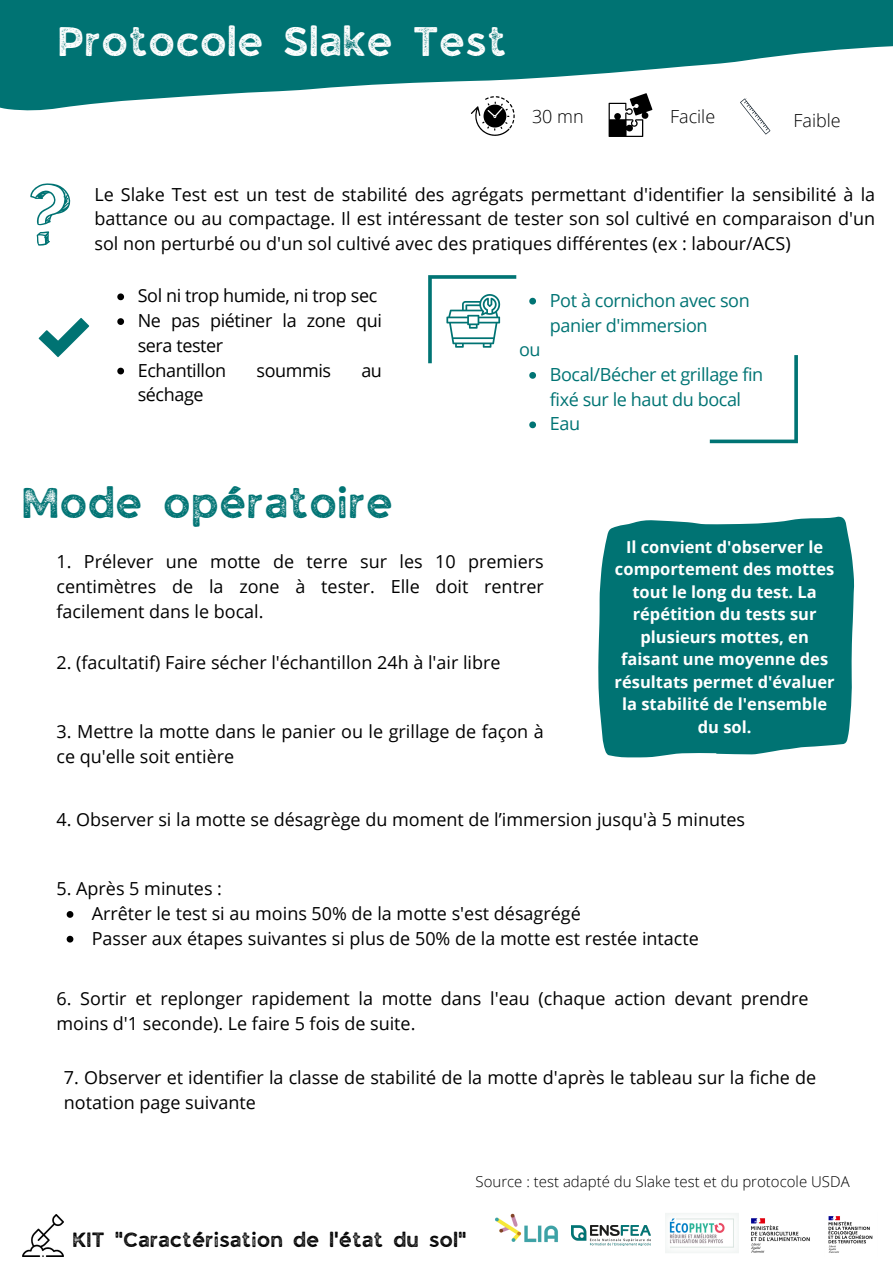
<style>
.page{position:relative;width:893px;height:1264px;background:#fff}
.page>*{position:absolute;margin:0;border:0;box-sizing:border-box;transform-origin:0 0}
.t1{font:40.5px "JA Jaya Giri Sans Rough";color:#007474}
.t2{font:39px "JA Jaya Giri Sans Rough";color:#fff}
.t3{font:19.5px "JA Jaya Giri Sans Rough";color:#010101}
.t4{font:18px/24.8px "Open Sans";color:#000}
.t5{font:18px/24.8px "Open Sans";letter-spacing:-.025em;color:#007474}
.t6{font:18px/24.8px "Open Sans";letter-spacing:-.025em;color:#000}
.t7{font:300 18px "Open Sans";color:#000}
.t8{font:700 16.5px/22.5px "Open Sans";color:#fff;text-align:center}
.t9{font:300 15px "Open Sans";color:#000}
</style>
<div class="page">
<svg style="left:0;top:0;width:892px;height:111px;fill:#007373"></svg>
<svg style="left:37px;top:231px;width:13px;height:15px"></svg>
<svg style="left:30px;top:183px;width:41px;height:42px"></svg>
<svg style="left:471px;top:96px;width:43px;height:40px"></svg>
<svg style="left:608px;top:93px;width:44px;height:44px"></svg>
<svg style="left:740px;top:98px;width:30px;height:36px"></svg>
<svg style="left:709px;top:355px;width:88px;height:88px"></svg>
<svg style="left:428px;top:275px;width:88px;height:88px"></svg>
<svg style="left:39px;top:318px;width:50px;height:39px"></svg>
<svg style="left:598px;top:516px;width:256px;height:241px;fill:#007373"></svg>
<svg style="left:529px;top:298px;width:7px;height:6px"></svg>
<svg style="left:529px;top:372px;width:7px;height:7px"></svg>
<svg style="left:529px;top:421px;width:7px;height:7px"></svg>
<svg style="left:117px;top:293px;width:7px;height:7px"></svg>
<svg style="left:117px;top:318px;width:7px;height:7px"></svg>
<svg style="left:117px;top:368px;width:7px;height:6px"></svg>
<svg style="left:67px;top:911px;width:6px;height:6px"></svg>
<svg style="left:67px;top:935px;width:6px;height:7px"></svg>
<img style="left:571px;top:1225px;width:79px;height:20px">
<img style="left:22px;top:1214px;width:42px;height:42px">
<img style="left:495px;top:1213px;width:63px;height:30px">
<img style="left:751px;top:1218px;width:59px;height:35px">
<img style="left:665px;top:1213px;width:73px;height:40px">
<img style="left:828px;top:1216px;width:45px;height:37px">
<p class="t2" style="left:60px;top:25px;width:450px">Protocole Slake Test</p>
<p class="t7" style="left:532px;top:104px;width:53px">30 mn</p>
<p class="t7" style="left:670px;top:104px;width:47px">Facile</p>
<p class="t7" style="left:793px;top:108px;width:49px">Faible</p>
<p class="t4" style="left:94px;top:181px;width:782px;text-align:justify">Le Slake Test est un test de stabilité des agrégats permettant d'identifier la sensibilité à la battance ou au compactage. Il est intéressant de tester son sol cultivé en comparaison d'un sol non perturbé ou d'un sol cultivé avec des pratiques différentes (ex : labour/ACS)</p>
<p class="t6" style="left:138px;top:283px;width:241px">Sol ni trop humide, ni trop sec</p>
<p class="t6" style="left:138px;top:308px;width:246px">Ne pas piétiner la zone qui sera tester</p>
<p class="t6" style="left:138px;top:357px;width:90px">Echantillon</p>
<p class="t6" style="left:256px;top:357px;width:76px">soummis</p>
<p class="t4" style="left:361px;top:357px;width:22px">au</p>
<p class="t6" style="left:138px;top:382px;width:67px">séchage</p>
<p class="t5" style="left:519px;top:337px;width:23px">ou</p>
<p class="t5" style="left:550px;top:287px;width:201px">Pot à cornichon avec son panier d'immersion</p>
<p class="t5" style="left:550px;top:361px;width:215px">Bocal/Bécher et grillage fin fixé sur le haut du bocal</p>
<p class="t5" style="left:550px;top:411px;width:32px">Eau</p>
<p class="t1" style="left:24px;top:486px;width:373px">Mode opératoire</p>
<p class="t4" style="left:57px;top:549px;width:488px;text-align:justify">1. Prélever une motte de terre sur les 10 premiers centimètres de la zone à tester. Elle doit rentrer facilement dans le bocal.</p>
<p class="t4" style="left:57px;top:650px;width:445px">2. (facultatif) Faire sécher l'échantillon 24h à l'air libre</p>
<p class="t4" style="left:57px;top:719px;width:489px">3. Mettre la motte dans le panier ou le grillage de façon à ce qu'elle soit entière</p>
<p class="t8" style="left:614px;top:535px;width:221px">Il convient d'observer le comportement des mottes tout le long du test. La répétition du tests sur plusieurs mottes, en faisant une moyenne des résultats permet d'évaluer la stabilité de l'ensemble du sol.</p>
<p class="t4" style="left:57px;top:806px;width:690px">4. Observer si la motte se désagrège du moment de l’immersion jusqu'à 5 minutes</p>
<p class="t4" style="left:57px;top:876px;width:167px">5. Après 5 minutes :</p>
<p class="t4" style="left:92px;top:900px;width:490px">Arrêter le test si au moins 50% de la motte s'est désagrégé</p>
<p class="t4" style="left:92px;top:925px;width:608px">Passer aux étapes suivantes si plus de 50% de la motte est restée intacte</p>
<p class="t4" style="left:57px;top:985px;width:753px">6. Sortir et replonger rapidement la motte dans l'eau (chaque action devant prendre moins d'1 seconde). Le faire 5 fois de suite.</p>
<p class="t4" style="left:64px;top:1064px;width:753px">7. Observer et identifier la classe de stabilité de la motte d'après le tableau sur la fiche de notation page suivante</p>
<p class="t9" style="left:475px;top:1171px;width:375px">Source : test adapté du Slake test et du protocole USDA</p>
<p class="t3" style="left:73px;top:1231px;width:396px">KIT "Caractérisation de l'état du sol"</p>
</div>
